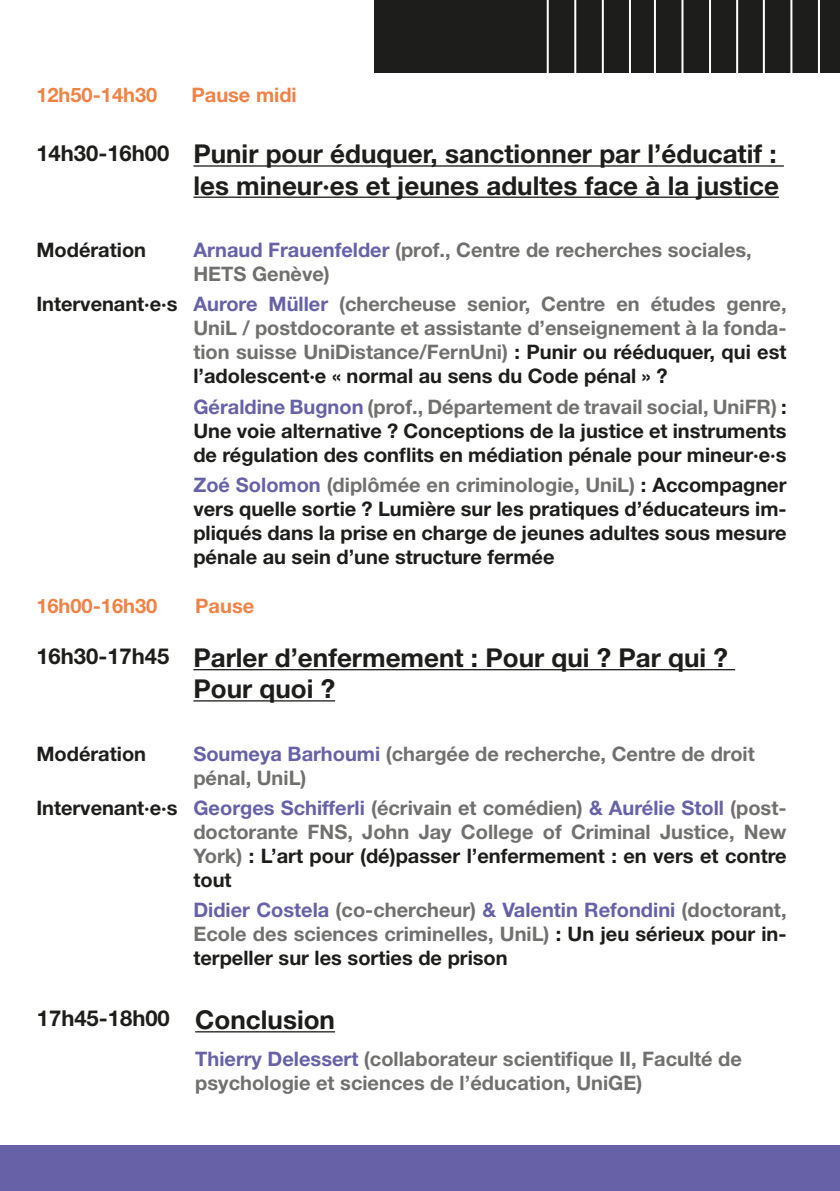
<style>
.page{position:relative;width:840px;height:1191px;background:#fff}
.page>*{position:absolute;margin:0;border:0;box-sizing:border-box;transform-origin:0 0}
.t1{font:700 26px/31.2px "Helvetica Neue LT Std";color:#1d1d1b}
.t2{font:700 22px "Helvetica Neue LT Std";color:#1d1d1b}
.t3{font:700 20px/24px "Helvetica Neue LT Std";color:#70706f}
.t4{font:700 20px/24px "Helvetica Neue LT Std";color:#1d1d1b;text-align:justify}
.t5{font:700 20px "Helvetica Neue LT Std";color:#f08246}
.s1{color:#6761a7}
.s2{color:#1d1d1b}
.s3{color:#70706f}
</style>
<div class="page">
<div style="left:0;top:0;width:839px;height:1191px;background:#6761a7"></div>
<div style="left:0;top:0;width:839px;height:1144px;background:#fff"></div>
<div style="left:374px;top:0;width:465px;height:73px;background:#1d1d1b"></div>
<hr style="left:546px;top:0;width:2px;height:112px;background:#fff">
<hr style="left:574px;top:0;width:2px;height:112px;background:#fff">
<hr style="left:601px;top:0;width:2px;height:112px;background:#fff">
<hr style="left:628px;top:0;width:2px;height:112px;background:#fff">
<hr style="left:653px;top:0;width:2px;height:112px;background:#fff">
<hr style="left:681px;top:0;width:2px;height:112px;background:#fff">
<hr style="left:708px;top:0;width:2px;height:112px;background:#fff">
<hr style="left:735px;top:0;width:2px;height:112px;background:#fff">
<hr style="left:762px;top:0;width:2px;height:112px;background:#fff">
<hr style="left:790px;top:0;width:2px;height:112px;background:#fff">
<hr style="left:817px;top:0;width:2px;height:112px;background:#fff">
<hr style="left:193px;top:165px;width:590px;height:2px;background:#1d1d1b">
<hr style="left:193px;top:196px;width:585px;height:2px;background:#1d1d1b">
<hr style="left:193px;top:669px;width:541px;height:1px;background:#1d1d1b">
<hr style="left:193px;top:700px;width:142px;height:1px;background:#1d1d1b">
<hr style="left:195px;top:1031px;width:140px;height:1px;background:#1d1d1b">
<p class="t5" style="left:36px;top:82px;width:122px">12h50-14h30</p>
<p class="t5" style="left:191px;top:82px;width:107px">Pause midi</p>
<p class="t2" style="left:36px;top:139px;width:134px">14h30-16h00</p>
<p class="t1" style="left:193px;top:138px;width:586px">Punir pour éduquer, sanctionner par l’éducatif : les mineur·es et jeunes adultes face à la justice</p>
<p class="t4" style="left:36px;top:237px;width:111px">Modération</p>
<p class="t3" style="left:193px;top:237px;width:559px"><span class="s1">Arnaud Frauenfelder</span> (prof., Centre de recherches sociales,<br>HETS Genève)</p>
<p class="t4" style="left:36px;top:292px;width:142px">Intervenant·e·s</p>
<p class="t3" style="left:193px;top:292px;width:594px;text-align:justify"><span class="s1">Aurore Müller</span> (chercheuse senior, Centre en études genre, UniL / postdocorante et assistante d’enseignement à la fonda&shy;tion suisse UniDistance/FernUni) <span class="s2">: Punir ou rééduquer, qui est l’adolescent·e « normal au sens du Code pénal » ?</span></p>
<p class="t4" style="left:193px;top:394px;width:594px"><span class="s1">Géraldine Bugnon</span> <span class="s3">(prof., Département de travail social, UniFR)</span> :<br>Une voie alternative ? Conceptions de la justice et instruments de régulation des conflits en médiation pénale pour mineur∙e∙s</p>
<p class="t4" style="left:193px;top:472px;width:594px"><span class="s1">Zoé Solomon</span> <span class="s3">(diplômée en criminologie, UniL)</span> : Accompagner vers quelle sortie ? Lumière sur les pratiques d’éducateurs im&shy;pliqués dans la prise en charge de jeunes adultes sous mesure pénale au sein d’une structure fermée</p>
<p class="t5" style="left:36px;top:593px;width:122px">16h00-16h30</p>
<p class="t5" style="left:195px;top:593px;width:60px">Pause</p>
<p class="t2" style="left:36px;top:643px;width:134px">16h30-17h45</p>
<p class="t1" style="left:193px;top:641px;width:535px">Parler d’enfermement : Pour qui ? Par qui ?<br>Pour quoi ?</p>
<p class="t4" style="left:36px;top:741px;width:111px">Modération</p>
<p class="t3" style="left:193px;top:741px;width:562px"><span class="s1">Soumeya Barhoumi</span> (chargée de recherche, Centre de droit pénal, UniL)</p>
<p class="t4" style="left:36px;top:795px;width:142px">Intervenant·e·s</p>
<p class="t3" style="left:193px;top:795px;width:594px;text-align:justify"><span class="s1">Georges Schifferli</span> (écrivain et comédien) <span class="s1">&amp; Aurélie Stoll</span> (post&shy;doctorante FNS, John Jay College of Criminal Justice, New York) <span class="s2">: L’art pour (dé)passer l’enfermement : en vers et contre tout</span></p>
<p class="t3" style="left:193px;top:897px;width:594px;text-align:justify"><span class="s1">Didier Costela</span> (co-chercheur) <span class="s1">&amp; Valentin Refondini</span> (doctorant, Ecole des sciences criminelles, UniL) <span class="s2">: Un jeu sérieux pour in&shy;terpeller sur les sorties de prison</span></p>
<p class="t2" style="left:37px;top:1005px;width:134px">17h45-18h00</p>
<p class="t1" style="left:195px;top:1003px;width:141px">Conclusion</p>
<p class="t3" style="left:195px;top:1046px;width:548px"><span class="s1">Thierry Delessert</span> (collaborateur scientifique II, Faculté de psychologie et sciences de l’éducation, UniGE)</p>
</div>
